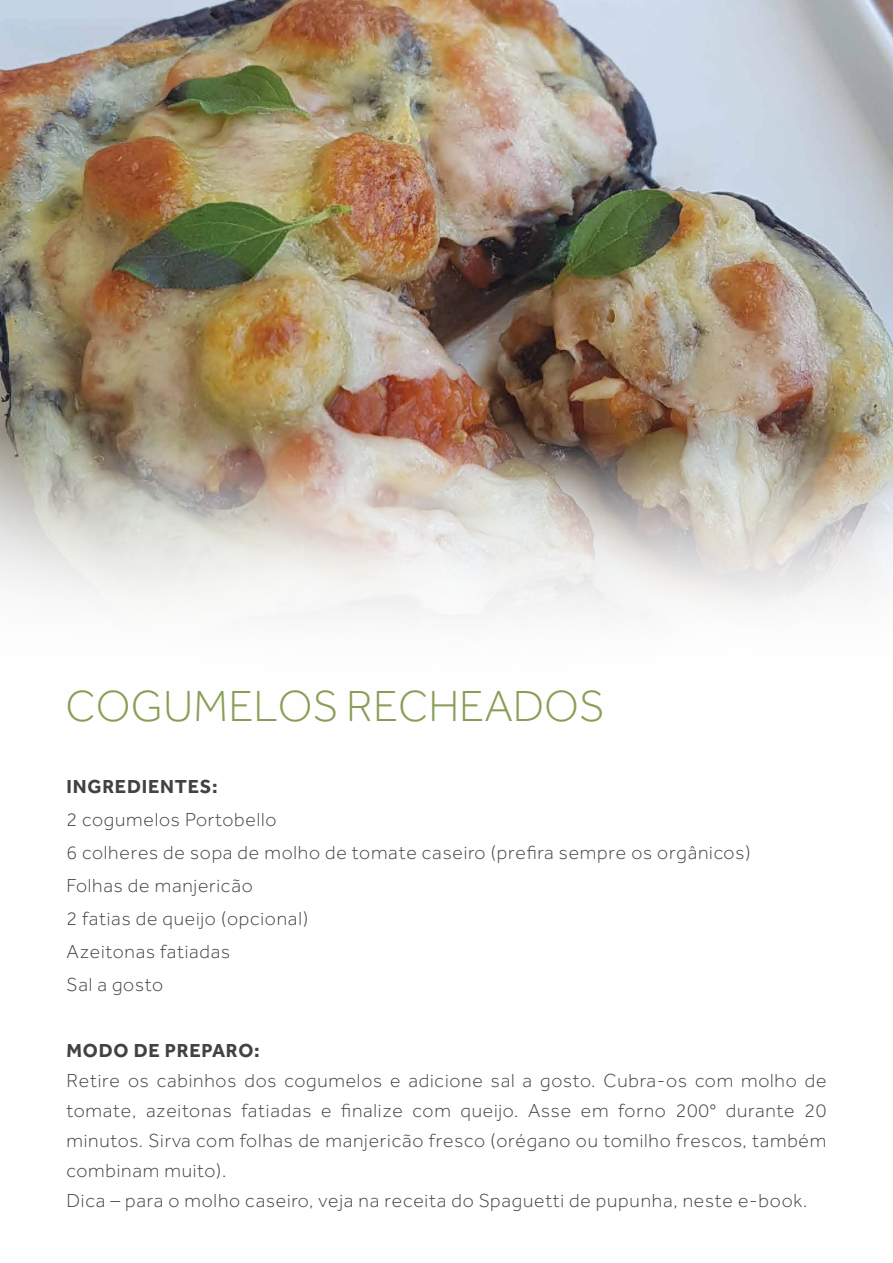
<style>
.page{position:relative;width:893px;height:1263px;background:#fff}
.page>*{position:absolute;margin:0;border:0;box-sizing:border-box;transform-origin:0 0}
.t1{font:300 45px "Effra";color:#899e55}
.t2{font:300 19.5px/33px "Effra";letter-spacing:.04em;color:#424143}
.t3{font:700 19.5px "Effra";letter-spacing:.04em;color:#424143}
</style>
<div class="page">
<img style="left:0;top:0;width:893px;height:434px">
<img style="left:0;top:434px;width:893px;height:183px">
<h1 class="t1" style="left:66px;top:681px;width:540px">COGUMELOS RECHEADOS</h1>
<p class="t3" style="left:67px;top:775px;width:153px">INGREDIENTES:</p>
<p class="t2" style="left:67px;top:803px;width:686px">2 cogumelos Portobello<br>6 colheres de sopa de molho de tomate caseiro (prefira sempre os orgânicos)<br>Folhas de manjericão<br>2 fatias de queijo (opcional)<br>Azeitonas fatiadas<br>Sal a gosto</p>
<p class="t3" style="left:67px;top:1039px;width:195px">MODO DE PREPARO:</p>
<p class="t2" style="left:67px;top:1065px;width:761px;line-height:30px">Retire os cabinhos dos cogumelos e adicione sal a gosto. Cubra-os com molho de tomate, azeitonas fatiadas e finalize com queijo. Asse em forno 200° durante 20 minutos. Sirva com folhas de manjericão fresco (orégano ou tomilho frescos, também combinam muito).<br>Dica – para o molho caseiro, veja na receita do Spaguetti de pupunha, neste e-book.</p>
</div>
